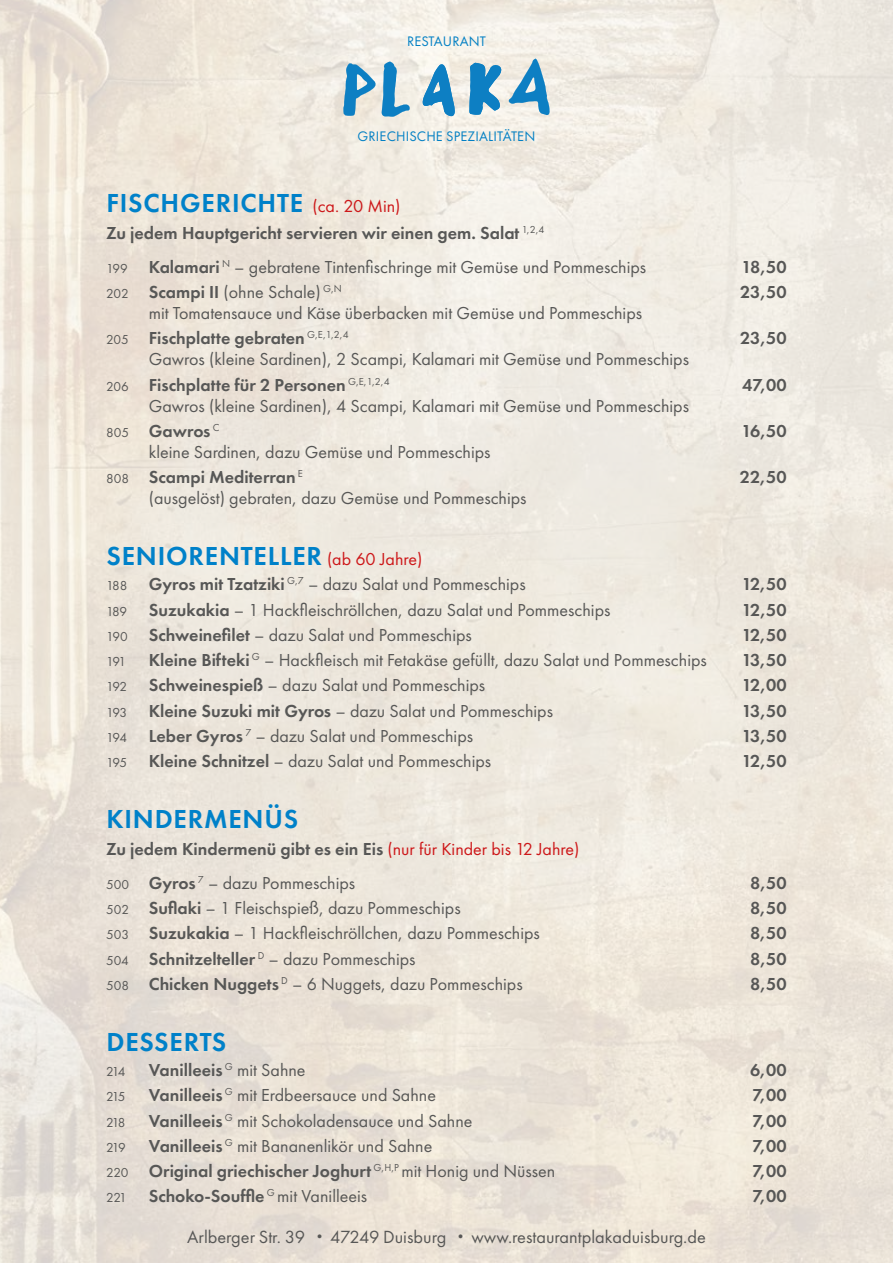
<style>
.page{position:relative;width:893px;height:1263px;background:#fff}
.page>*{position:absolute;margin:0;border:0;box-sizing:border-box;transform-origin:0 0}
.t1{font:600 27px "Futura PT";letter-spacing:.03em;color:#0081c9}
.t2{font:18.3px "Futura PT";color:#575756}
.t3{font:18px/25.2px "Futura PT";color:#575756}
.t4{font:600 18px/33.8px "Futura PT";color:#575756}
.t5{font:14.25px "Futura PT";letter-spacing:.01em;color:#0380c4}
.t6{font:13.5px "Futura PT";letter-spacing:-.125em;color:#575756}
.s1{font-weight:400;font-size:18px;color:#cd1719}
.s2{font-weight:400;font-size:13.5px}
.s3{font-weight:400}
.s4{font-size:13.5px}
.s5{font-weight:600}
.s6{font-weight:400;color:#cd1719}
.s7{font-size:13.65px}
</style>
<div class="page">
<svg style="left:509px;top:59px;width:41px;height:56px"></svg>
<svg style="left:423px;top:64px;width:32px;height:53px"></svg>
<svg style="left:343px;top:62px;width:67px;height:55px"></svg>
<svg style="left:469px;top:63px;width:32px;height:52px"></svg>
<p class="t5" style="left:407px;top:33px;width:80px">RESTAURANT</p>
<p class="t5" style="left:358px;top:128px;width:179px">GRIECHISCHE SPEZIALITÄTEN</p>
<h1 class="t1" style="left:106px;top:186px;width:296px">FISCHGERICHTE <span class="s1">(ca. 20 Min)</span></h1>
<p class="t4" style="left:106px;top:216px;width:541px">Zu jedem Hauptgericht servieren wir einen gem. Salat <sup>1,2,4<br></sup><span class="s2">199</span> Kalamari <sup>N</sup> <span class="s3">– gebratene Tintenfischringe mit Gemüse und Pommeschips</span></p>
<p class="t4" style="left:741px;top:250px;width:47px">18,50</p>
<p class="t3" style="left:106px;top:279px;width:237px"><span class="s4">202</span> <span class="s5">Scampi II</span> (ohne Schale) <sup>G,N</sup></p>
<p class="t4" style="left:740px;top:275px;width:48px">23,50</p>
<p class="t3" style="left:106px;top:300px;width:537px;text-indent:43px">mit Tomatensauce und Käse überbacken mit Gemüse und Pommeschips<br><span class="s4">205</span> <span class="s5">Fischplatte gebraten</span> <sup>G,E,1,2,4</sup></p>
<p class="t4" style="left:740px;top:321px;width:48px">23,50</p>
<p class="t3" style="left:106px;top:347px;width:584px;text-indent:43px">Gawros (kleine Sardinen), 2 Scampi, Kalamari mit Gemüse und Pommeschips<br><span class="s4">206</span> <span class="s5">Fischplatte für 2 Personen</span> <sup>G,E,1,2,4</sup></p>
<p class="t3" style="left:106px;top:393px;width:584px;text-indent:43px">Gawros (kleine Sardinen), 4 Scampi, Kalamari mit Gemüse und Pommeschips<br><span class="s4">805</span> <span class="s5">Gawros</span> <sup>C</sup></p>
<p class="t3" style="left:106px;top:439px;width:386px;text-indent:43px">kleine Sardinen, dazu Gemüse und Pommeschips<br><span class="s4">808</span> <span class="s5">Scampi Mediterran</span> <sup>E</sup></p>
<p class="t4" style="left:742px;top:367px;width:46px">47,00</p>
<p class="t4" style="left:741px;top:414px;width:47px">16,50</p>
<p class="t4" style="left:740px;top:460px;width:48px">22,50</p>
<p class="t3" style="left:149px;top:485px;width:379px">(ausgelöst) gebraten, dazu Gemüse und Pommeschips</p>
<h1 class="t1" style="left:106px;top:539px;width:317px">SENIORENTELLER <span class="s1">(ab 60 Jahre)</span></h1>
<p class="t3" style="left:106px;top:572px;width:421px"><span class="s4">188</span> <span class="s5">Gyros mit Tzatziki</span> <sup>G,7</sup> – dazu Salat und Pommeschips</p>
<p class="t4" style="left:742px;top:567px;width:46px">12,50</p>
<p class="t3" style="left:106px;top:597px;width:506px"><span class="s4">189</span> <span class="s5">Suzukakia</span> – 1 Hackfleischröllchen, dazu Salat und Pommeschips</p>
<p class="t4" style="left:742px;top:592px;width:46px">12,50</p>
<p class="t3" style="left:106px;top:622px;width:367px"><span class="s4">190</span> <span class="s5">Schweinefilet</span> – dazu Salat und Pommeschips</p>
<p class="t4" style="left:742px;top:618px;width:46px">12,50</p>
<p class="t6" style="left:106px;top:653px;width:21px">191</p>
<p class="t3" style="left:149px;top:647px;width:560px"><span class="s5">Kleine Bifteki</span> <sup>G</sup> – Hackfleisch mit Fetakäse gefüllt, dazu Salat und Pommeschips</p>
<p class="t4" style="left:742px;top:643px;width:46px">13,50</p>
<p class="t3" style="left:106px;top:673px;width:380px"><span class="s4">192</span> <span class="s5">Schweinespieß</span> – dazu Salat und Pommeschips</p>
<p class="t4" style="left:742px;top:668px;width:46px">12,00</p>
<p class="t3" style="left:106px;top:698px;width:448px"><span class="s4">193</span> <span class="s5">Kleine Suzuki mit Gyros</span> – dazu Salat und Pommeschips</p>
<p class="t4" style="left:742px;top:693px;width:46px">13,50</p>
<p class="t3" style="left:106px;top:723px;width:368px"><span class="s4">194</span> <span class="s5">Leber Gyros</span> <sup>7</sup> – dazu Salat und Pommeschips</p>
<p class="t4" style="left:742px;top:719px;width:46px">13,50</p>
<p class="t3" style="left:106px;top:748px;width:386px"><span class="s4">195</span> <span class="s5">Kleine Schnitzel</span> – dazu Salat und Pommeschips</p>
<p class="t4" style="left:742px;top:744px;width:46px">12,50</p>
<h1 class="t1" style="left:106px;top:802px;width:193px">KINDERMENÜS</h1>
<p class="t4" style="left:106px;top:832px;width:475px">Zu jedem Kindermenü gibt es ein Eis <span class="s6">(nur für Kinder bis 12 Jahre)<br></span><span class="s2">500</span> Gyros <sup>7</sup> <span class="s3">– dazu Pommeschips</span></p>
<p class="t4" style="left:750px;top:866px;width:38px">8,50</p>
<p class="t3" style="left:106px;top:895px;width:356px"><span class="s4">502</span> <span class="s5">Suflaki</span> – 1 Fleischspieß, dazu Pommeschips</p>
<p class="t4" style="left:750px;top:891px;width:38px">8,50</p>
<p class="t3" style="left:106px;top:921px;width:435px"><span class="s4">503</span> <span class="s5">Suzukakia</span> – 1 Hackfleischröllchen, dazu Pommeschips</p>
<p class="t4" style="left:750px;top:916px;width:38px">8,50</p>
<p class="t3" style="left:106px;top:946px;width:311px"><span class="s4">504</span> <span class="s5">Schnitzelteller</span> <sup>D</sup> – dazu Pommeschips</p>
<p class="t4" style="left:750px;top:941px;width:38px">8,50</p>
<p class="t3" style="left:106px;top:971px;width:418px"><span class="s4">508</span> <span class="s5">Chicken Nuggets</span> <sup>D</sup> – 6 Nuggets, dazu Pommeschips</p>
<p class="t4" style="left:750px;top:967px;width:38px">8,50</p>
<h1 class="t1" style="left:106px;top:1025px;width:121px">DESSERTS</h1>
<p class="t6" style="left:106px;top:1064px;width:21px">214</p>
<p class="t4" style="left:149px;top:1053px;width:158px">Vanilleeis <sup>G</sup> <span class="s3">mit Sahne</span></p>
<p class="t4" style="left:750px;top:1053px;width:38px">6,00</p>
<p class="t6" style="left:106px;top:1089px;width:21px">215</p>
<p class="t3" style="left:149px;top:1083px;width:289px"><span class="s5">Vanilleeis</span> <sup>G</sup> mit Erdbeersauce und Sahne</p>
<p class="t4" style="left:752px;top:1078px;width:36px">7,00</p>
<p class="t6" style="left:106px;top:1114px;width:21px">218</p>
<p class="t3" style="left:149px;top:1108px;width:325px"><span class="s5">Vanilleeis</span> <sup>G</sup> mit Schokoladensauce und Sahne</p>
<p class="t4" style="left:752px;top:1103px;width:36px">7,00</p>
<p class="t6" style="left:106px;top:1139px;width:21px">219</p>
<p class="t3" style="left:149px;top:1133px;width:285px"><span class="s5">Vanilleeis</span> <sup>G</sup> mit Bananenlikör und Sahne</p>
<p class="t4" style="left:752px;top:1129px;width:36px">7,00</p>
<p class="t4" style="left:106px;top:1154px;width:450px"><span class="s2">220</span> Original griechischer Joghurt <sup>G,H,P</sup> <span class="s3">mit Honig und Nüssen</span></p>
<p class="t4" style="left:752px;top:1154px;width:36px">7,00</p>
<p class="t4" style="left:106px;top:1179px;width:262px"><span class="s2">221</span> Schoko-Souffle <sup>G</sup> <span class="s3">mit Vanilleeis</span></p>
<p class="t4" style="left:752px;top:1179px;width:36px">7,00</p>
<p class="t2" style="left:187px;top:1226px;width:520px">Arlberger Str. 39 <span class="s7">•</span> 47249 Duisburg <span class="s7">•</span> www.restaurantplakaduisburg.de</p>
</div>
